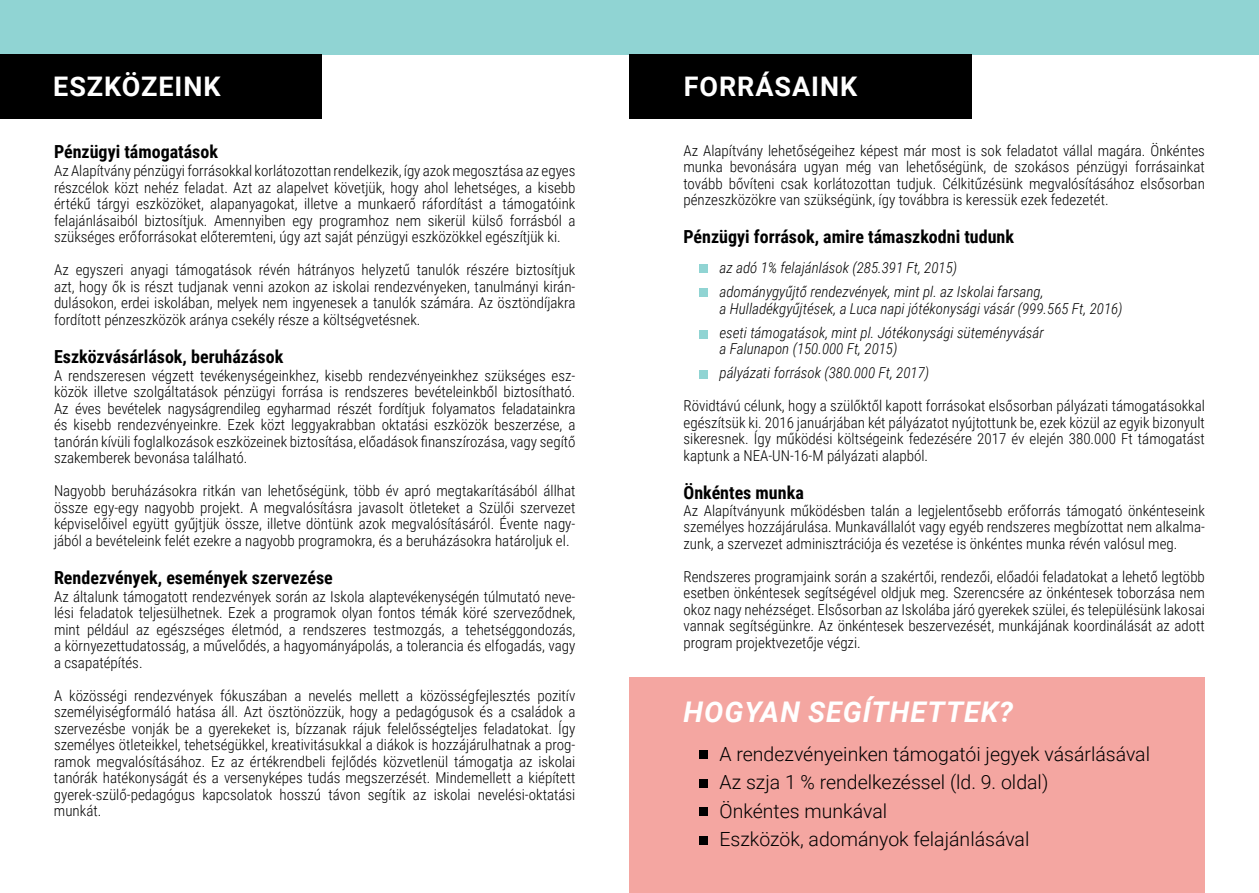
<style>
.page{position:relative;width:1259px;height:893px;background:#fff}
.page>*{position:absolute;margin:0;border:0;box-sizing:border-box;transform-origin:0 0}
.t1{font:italic 700 28.5px "Roboto";letter-spacing:.035em;color:#fff}
.t2{font:700 27px "Roboto";letter-spacing:.035em;color:#fff}
.t3{font:300 19.5px/28.5px "Roboto";color:#000}
.t4{font:700 18px "Roboto Condensed";color:#000}
.t5{font:300 15px/16.5px "Roboto Condensed";color:#000;text-align:justify}
.t6{font:italic 300 15px/24px "Roboto Condensed";color:#000}
</style>
<div class="page">
<div style="left:0;top:0;width:1259px;height:54px;background:#90d4d3"></div>
<div style="left:0;top:54px;width:321px;height:64px;background:#000"></div>
<div style="left:629px;top:54px;width:343px;height:64px;background:#000"></div>
<div style="left:699px;top:264px;width:8px;height:9px;background:#90d4d3"></div>
<div style="left:699px;top:289px;width:8px;height:8px;background:#90d4d3"></div>
<div style="left:699px;top:330px;width:8px;height:8px;background:#90d4d3"></div>
<div style="left:699px;top:370px;width:8px;height:8px;background:#90d4d3"></div>
<div style="left:629px;top:677px;width:576px;height:216px;background:#f4a6a1"></div>
<div style="left:699px;top:750px;width:8px;height:9px;background:#000"></div>
<div style="left:699px;top:779px;width:8px;height:8px;background:#000"></div>
<div style="left:699px;top:807px;width:8px;height:8px;background:#000"></div>
<div style="left:699px;top:836px;width:8px;height:9px;background:#000"></div>
<h2 class="t2" style="left:53px;top:68px;width:169px">ESZKÖZEINK</h2>
<h2 class="t2" style="left:684px;top:68px;width:175px">FORRÁSAINK</h2>
<p class="t4" style="left:54px;top:139px;width:165px">Pénzügyi támogatások</p>
<p class="t5" style="left:54px;top:162px;width:523px">Az Alapítvány pénzügyi forrásokkal korlátozottan rendelkezik, így azokmegosztása az egyes részcélok közt nehéz feladat. Azt az alapelvet követjük, hogy ahol lehetséges, a kisebb értékű tárgyi eszközöket, alapanyagokat, illetve a munkaerő ráfordítást a támogatóink felajánlásaiból biztosítjuk. Amennyiben egy programhoz nem sikerül külső forrásból a szükséges erőforrásokat előteremteni, úgy azt saját pénzügyi eszközökkel egészítjük ki.</p>
<p class="t5" style="left:54px;top:261px;width:523px">Az egyszeri anyagi támogatások révén hátrányos helyzetű tanulók részére biztosítjuk azt, hogy ők is részt tudjanak venni azokon az iskolai rendezvényeken, tanulmányi kirán&shy;dulásokon, erdei iskolában, melyek nem ingyenesek a tanulók számára. Az ösztöndíjakra fordított pénzeszközök aránya csekély része a költségvetésnek.</p>
<p class="t4" style="left:54px;top:344px;width:231px">Eszközvásárlások, beruházások</p>
<p class="t5" style="left:54px;top:367px;width:523px">A rendszeresen végzett tevékenységeinkhez, kisebb rendezvényeinkhez szükséges esz&shy;közök illetve szolgáltatások pénzügyi forrása is rendszeres bevételeinkből biztosítható.<br>Az éves bevételek nagyságrendileg egyharmad részét fordítjuk folyamatos feladatainkra és kisebb rendezvényeinkre. Ezek közt leggyakrabban oktatási eszközök beszerzése, a tanórán kívüli foglalkozások eszközeinek biztosítása, előadások finanszírozása, vagy segítő szakemberek bevonása található.</p>
<p class="t5" style="left:54px;top:482px;width:523px">Nagyobb beruházásokra ritkán van lehetőségünk, több év apró megtakarításából állhat össze egy-egy nagyobb projekt. A megvalósításra javasolt ötleteket a Szülői szervezet képviselőivel együtt gyűjtjük össze, illetve döntünk azok megvalósításáról. Évente nagy&shy;jából a bevételeink felét ezekre a nagyobb programokra, és a beruházásokra határoljuk el.</p>
<p class="t4" style="left:54px;top:565px;width:280px">Rendezvények, események szervezése</p>
<p class="t5" style="left:54px;top:588px;width:523px">Az általunk támogatott rendezvények során az Iskola alaptevékenységén túlmutató neve&shy;lési feladatok teljesülhetnek. Ezek a programok olyan fontos témák köré szerveződnek, mint például az egészséges életmód, a rendszeres testmozgás, a tehetséggondozás, a környezettudatosság, a művelődés, a hagyományápolás, a tolerancia és elfogadás, vagy a csapatépítés.</p>
<p class="t5" style="left:54px;top:687px;width:523px">A közösségi rendezvények fókuszában a nevelés mellett a közösségfejlesztés pozitív személyiségformáló hatása áll. Azt ösztönözzük, hogy a pedagógusok és a családok a szervezésbe vonják be a gyerekeket is, bízzanak rájuk felelősségteljes feladatokat. Így személyes ötleteikkel, tehetségükkel, kreativitásukkal a diákok is hozzájárulhatnak a prog&shy;ramok megvalósításához. Ez az értékrendbeli fejlődés közvetlenül támogatja az iskolai tanórák hatékonyságát és a versenyképes tudás megszerzését. Mindemellett a kiépített gyerek-szülő-pedagógus kapcsolatok hosszú távon segítik az iskolai nevelési-oktatási munkát.</p>
<p class="t5" style="left:683px;top:142px;width:523px">Az Alapítvány lehetőségeihez képest már most is sok feladatot vállal magára. Önkéntes munka bevonására ugyan még van lehetőségünk, de szokásos pénzügyi forrásainkat tovább bővíteni csak korlátozottan tudjuk. Célkitűzésünk megvalósításához elsősorban pénzeszközökre van szükségünk, így továbbra is keressük ezek fedezetét.</p>
<p class="t4" style="left:683px;top:224px;width:332px">Pénzügyi források, amire támaszkodni tudunk</p>
<p class="t6" style="left:719px;top:256px;width:325px">az adó 1% felajánlások (285.391 Ft, 2015) adománygyűjtő rendezvények, mint pl. az Iskolai farsang,</p>
<p class="t6" style="left:719px;top:296px;width:405px">a Hulladékgyűjtések, a Luca napi jótékonysági vásár (999.565 Ft, 2016) eseti támogatások, mint pl. Jótékonysági süteményvásár</p>
<p class="t6" style="left:719px;top:337px;width:211px">a Falunapon (150.000 Ft, 2015) pályázati források (380.000 Ft, 2017)</p>
<p class="t5" style="left:683px;top:397px;width:523px">Rövidtávú célunk, hogy a szülőktől kapott forrásokat elsősorban pályázati támogatásokkal egészítsük ki. 2016 januárjában két pályázatot nyújtottunk be, ezek közül az egyik bizonyult sikeresnek. Így működési költségeink fedezésére 2017 év elején 380.000 Ft támogatást kaptunk a NEA-UN-16-M pályázati alapból.</p>
<p class="t4" style="left:683px;top:480px;width:122px">Önkéntes munka</p>
<p class="t5" style="left:683px;top:501px;width:523px">Az Alapítványunk működésben talán a legjelentősebb erőforrás támogató önkénteseink személyes hozzájárulása. Munkavállalót vagy egyéb rendszeres megbízottat nem alkalma&shy;zunk, a szervezet adminisztrációja és vezetése is önkéntes munka révén valósul meg.</p>
<p class="t5" style="left:683px;top:567px;width:523px">Rendszeres programjaink során a szakértői, rendezői, előadói feladatokat a lehető legtöbb esetben önkéntesek segítségével oldjuk meg. Szerencsére az önkéntesek toborzása nem okoz nagy nehézséget. Elsősorban az Iskolába járó gyerekek szülei, és településünk lakosai vannak segítségünkre. Az önkéntesek beszervezését, munkájának koordinálását az adott program projektvezetője végzi.</p>
<h1 class="t1" style="left:683px;top:691px;width:331px">HOGYAN SEGÍTHETTEK?</h1>
<h3 class="t3" style="left:719px;top:739px;width:432px">A rendezvényeinken támogatói jegyek vásárlásával Az szja 1 % rendelkezéssel (ld. 9. oldal)<br>Önkéntes munkával<br>Eszközök, adományok felajánlásával</h3>
</div>
